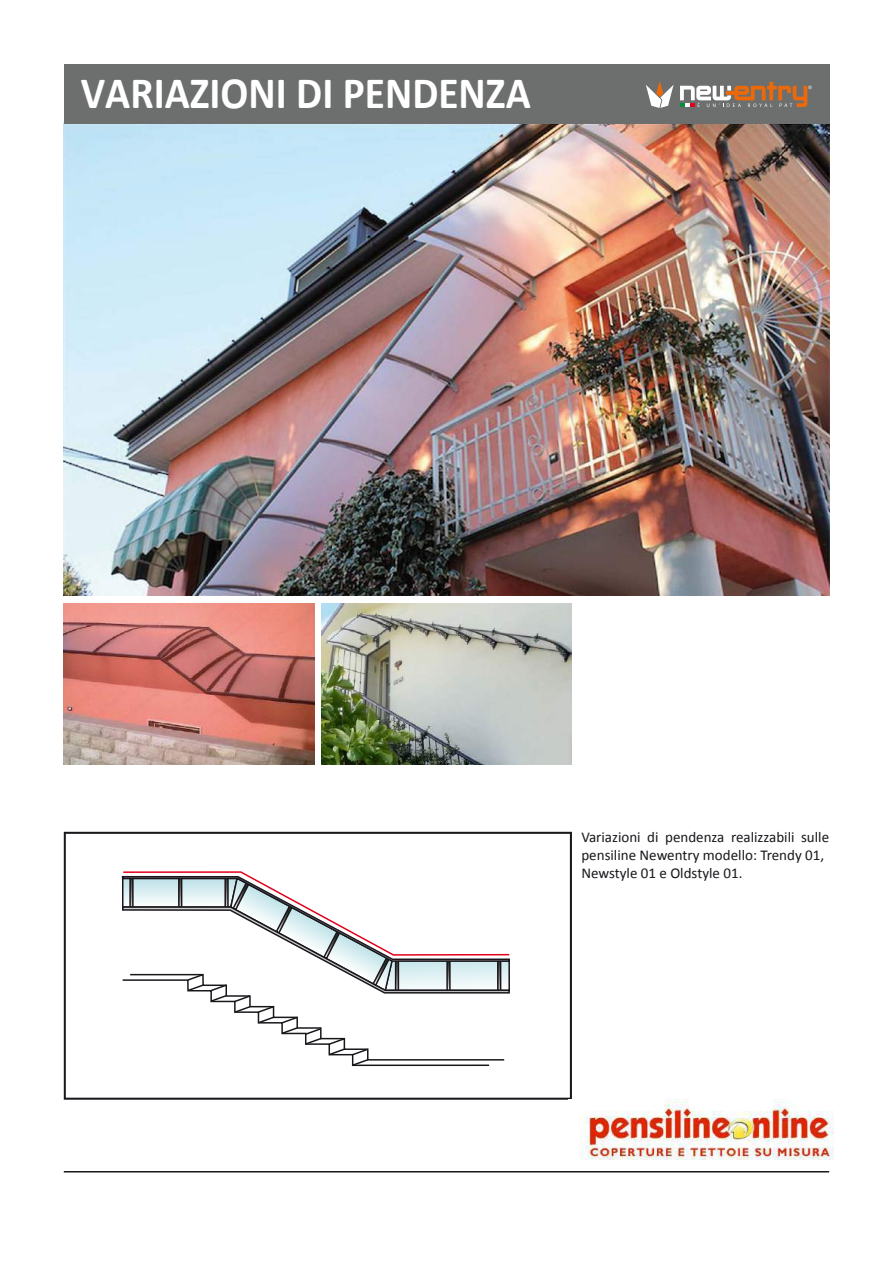
<style>
.page{position:relative;width:893px;height:1263px;background:#fff}
.page>*{position:absolute;margin:0;border:0;box-sizing:border-box;transform-origin:0 0}
.t1{font:700 45px "Calibri";color:#fff;scale:.92 1}
.t2{font:700 45px "Calibri";color:#fff}
.t3{font:15px/18px "Calibri";color:#1a171c}
.s1{font-weight:400;font-size:37.5px}
</style>
<div class="page">
<img style="left:64px;top:123px;width:765px;height:472px">
<hr style="left:64px;top:1171px;width:765px;height:1px;background:#1a171c">
<div style="left:64px;top:64px;width:765px;height:59px;background:#6d6f6e"></div>
<svg style="left:646px;top:81px;width:28px;height:27px"></svg>
<svg style="left:680px;top:82px;width:132px;height:25px"></svg>
<img style="left:64px;top:603px;width:251px;height:162px">
<img style="left:321px;top:603px;width:251px;height:162px">
<svg style="left:64px;top:832px;width:508px;height:268px"></svg>
<img style="left:580px;top:1100px;width:254px;height:60px">
<h1 class="t1" style="left:81px;top:64px;width:491px">VARIAZIONI DI PENDENZA</h1>
<h1 class="t2" style="left:81px;top:64px;width:353px">LIBERTY <span class="s1">Mod.</span> LT-01</h1>
<p class="t3" style="left:581px;top:828px;width:249px">Variazioni di pendenza realizzabili sulle pensiline Newentry modello: Trendy 01,<br>Newstyle 01 e Oldstyle 01.</p>
</div>
